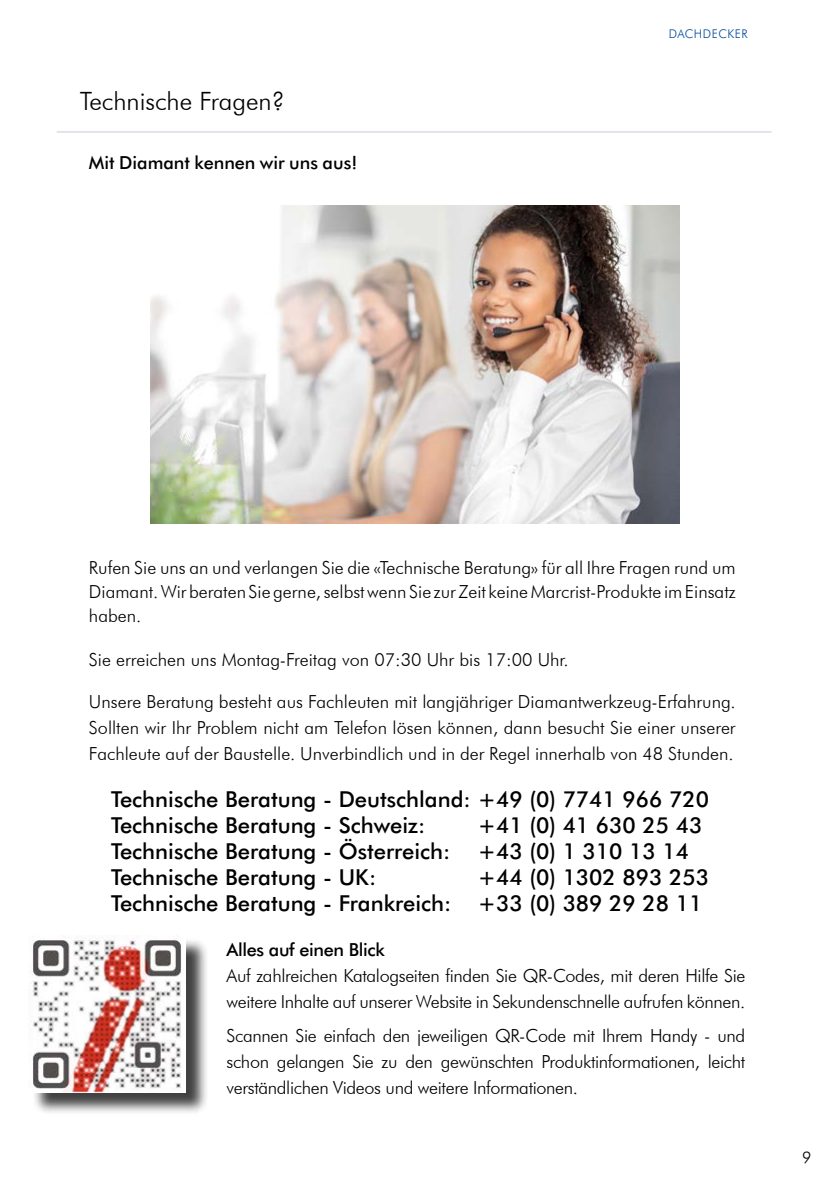
<style>
.page{position:relative;width:840px;height:1191px;background:#fff}
.page>*{position:absolute;margin:0;border:0;box-sizing:border-box;transform-origin:0 0}
.t1{font:300 25.2px "Futura BT";color:#000}
.t2{font:500 22px/26px "Futura BT";color:#000}
.t3{font:300 18px/26px "Futura BT";letter-spacing:-.02em;color:#000;text-align:justify}
.t4{font:300 18px "Futura BT";color:#000}
.t5{font:500 18px "Futura BT";color:#000}
.t6{font:500 18px "Futura BT";letter-spacing:-.02em;color:#000}
.t7{font:300 16px "Futura BT";color:#000}
.t8{font:300 12px "Futura BT";letter-spacing:.04em;color:#004a98}
</style>
<div class="page">
<hr style="left:57px;top:131px;width:714px;height:2px;background:#e2e3e8">
<div style="left:31px;top:937px;width:178px;height:178px;background:#000;opacity:.75"></div>
<img style="left:29px;top:935px;width:157px;height:157px">
<img style="left:150px;top:206px;width:528px;height:317px">
<h1 class="t1" style="left:80px;top:85px;width:206px">Technische Fragen?</h1>
<p class="t5" style="left:89px;top:152px;width:270px">Mit Diamant kennen wir uns aus!</p>
<p class="t8" style="left:668px;top:26px;width:80px">DACHDECKER</p>
<p class="t3" style="left:89px;top:555px;width:648px;line-height:24px">Rufen Sie uns an und verlangen Sie die «Technische Beratung» für all Ihre Fragen rund um Diamant. Wir beraten Sie gerne, selbst wenn Sie zur Zeit keine Marcrist-Produkte im Einsatz haben.</p>
<p class="t4" style="left:89px;top:648px;width:481px">Sie erreichen uns Montag-Freitag von 07:30 Uhr bis 17:00 Uhr.</p>
<p class="t3" style="left:89px;top:688px;width:648px">Unsere Beratung besteht aus Fachleuten mit langjähriger Diamantwerkzeug-Erfahrung.<br>Sollten wir Ihr Problem nicht am Telefon lösen können, dann besucht Sie einer unserer Fachleute auf der Baustelle. Unverbindlich und in der Regel innerhalb von 48 Stunden.</p>
<p class="t2" style="left:111px;top:786px;width:599px">Technische Beratung - Deutschland: +49 (0) 7741 966 720<br>Technische Beratung - Schweiz:<br>Technische Beratung - Österreich:<br>Technische Beratung - UK:<br>Technische Beratung - Frankreich:</p>
<p class="t2" style="left:477px;top:812px;width:232px">+41 (0) 41 630 25 43 +43 (0) 1 310 13 14 +44 (0) 1302 893 253 +33 (0) 389 29 28 11</p>
<p class="t6" style="left:226px;top:938px;width:159px">Alles auf einen Blick</p>
<p class="t3" style="left:226px;top:962px;width:520px">Auf zahlreichen Katalogseiten finden Sie QR-Codes, mit deren Hilfe Sie weitere Inhalte auf unserer Website in Sekundenschnelle aufrufen können.</p>
<p class="t3" style="left:226px;top:1022px;width:520px">Scannen Sie einfach den jeweiligen QR-Code mit Ihrem Handy - und schon gelangen Sie zu den gewünschten Produktinformationen, leicht verständlichen Videos und weitere Informationen.</p>
<p class="t7" style="left:801px;top:1147px;width:11px">9</p>
</div>
